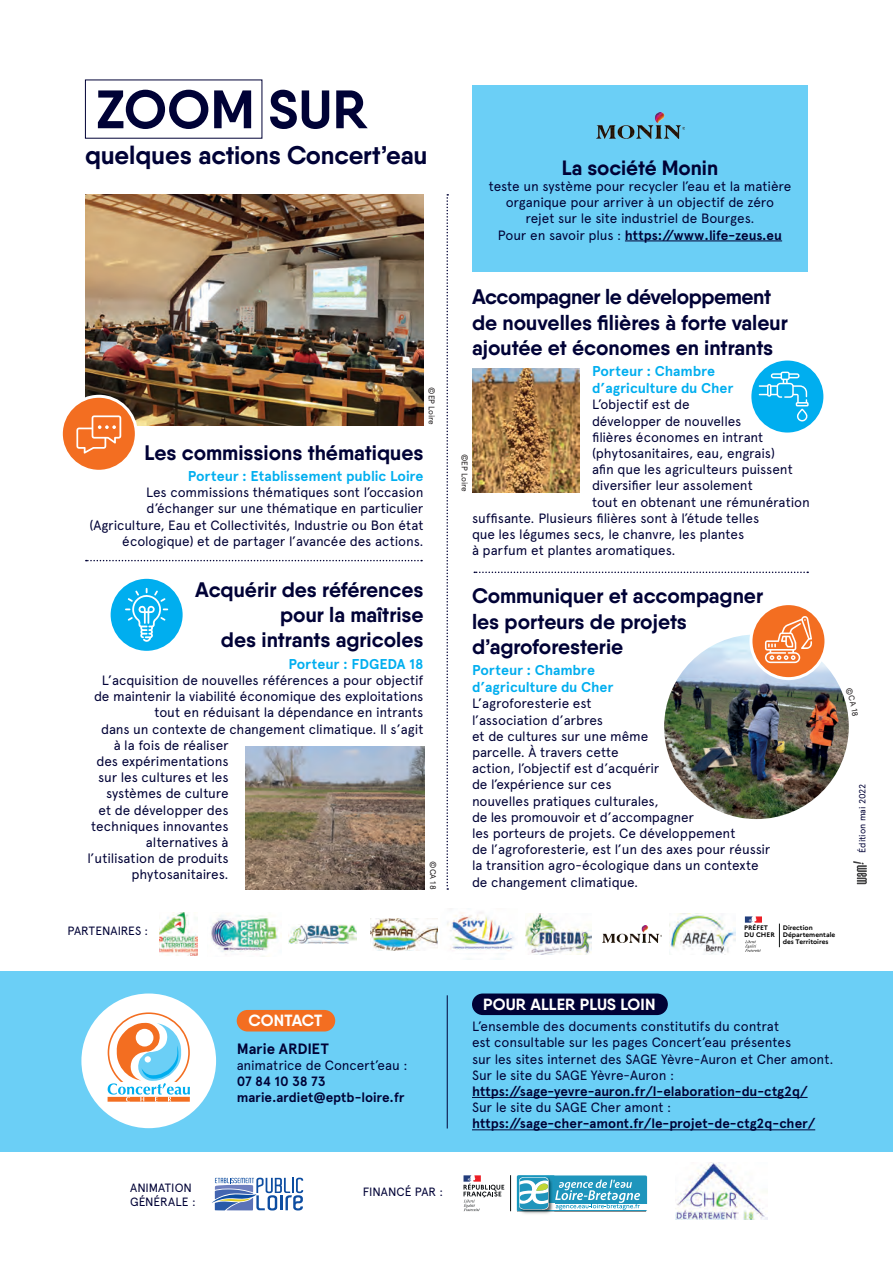
<style>
.page{position:relative;width:893px;height:1263px;background:#fff}
.page>*{position:absolute;margin:0;border:0;box-sizing:border-box;transform-origin:0 0}
.t1{font:700 54px "Qanelas";letter-spacing:.01em;color:#000236}
.t2{font:700 25.5px "Qanelas";letter-spacing:-.005em;color:#000236}
.t3{font:700 21px/25.2px "Qanelas";color:#000236}
.t4{font:700 20.7px "Qanelas";color:#000236}
.t5{font:700 16.2px "Qanelas";letter-spacing:.01em;color:#fff}
.t6{font:700 15px "Apercu Pro";letter-spacing:-.005em;color:#000236}
.t7{font:700 14.25px "Apercu Pro";letter-spacing:-.005em;color:#00aeef}
.t8{font:13.5px/16.2px "Apercu Pro";letter-spacing:-.01em;color:#000236}
.t9{font:700 13.5px/16.2px "Apercu Pro";color:#000236}
.t10{font:12px/14.4px "Apercu Pro";color:#000236}
.t11{font:9px "Apercu Pro";letter-spacing:-.01em;color:#000236}
.t12{font:8.25px "Apercu Pro";letter-spacing:-.015em;color:#231f20}
.t13{font:700 6.6px/6.8px "Marianne";color:#000001}
.s1{font-weight:400}
</style>
<div class="page">
<svg style="left:446px;top:194px;width:2px;height:696px"></svg>
<svg style="left:474px;top:571px;width:334px;height:2px"></svg>
<svg style="left:86px;top:560px;width:336px;height:1px"></svg>
<img style="left:85px;top:194px;width:339px;height:231px">
<div style="left:61px;top:396px;width:75px;height:75px;background:#f36e21;border-radius:50%"></div>
<div style="left:60px;top:395px;width:78px;height:78px;border:3px solid #fff;border-radius:50%"></div>
<svg style="left:76px;top:415px;width:45px;height:39px"></svg>
<svg style="left:750px;top:359px;width:75px;height:75px;background:#1fb7f0"></svg>
<div style="left:748px;top:357px;width:78px;height:78px;border:3px solid #fff;border-radius:50%"></div>
<svg style="left:759px;top:372px;width:50px;height:49px;background:#29bbf1"></svg>
<img style="left:664px;top:634px;width:185px;height:185px;border-radius:92px">
<svg style="left:751px;top:604px;width:75px;height:75px;background:#f47d39"></svg>
<div style="left:749px;top:602px;width:78px;height:78px;border:3px solid #fff;border-radius:50%"></div>
<svg style="left:765px;top:616px;width:47px;height:47px;background:#f5935a"></svg>
<img style="left:472px;top:368px;width:107px;height:125px">
<svg style="left:109px;top:577px;width:75px;height:75px;background:#1cb7f0"></svg>
<div style="left:108px;top:576px;width:78px;height:78px;border:3px solid #fff;border-radius:50%"></div>
<svg style="left:125px;top:588px;width:43px;height:54px;background:#30bdf1"></svg>
<img style="left:246px;top:747px;width:178px;height:143px">
<svg style="left:853px;top:861px;width:14px;height:23px"></svg>
<div style="left:472px;top:85px;width:336px;height:186px;background:#6bcff6"></div>
<img style="left:596px;top:113px;width:88px;height:26px">
<hr style="left:625px;top:241px;width:157px;height:1px;background:#000236">
<img style="left:675px;top:1162px;width:92px;height:58px">
<svg style="left:464px;top:1175px;width:40px;height:36px"></svg>
<hr style="left:510px;top:1175px;width:1px;height:36px;background:#101315">
<img style="left:521px;top:1212px;width:29px;height:2px">
<svg style="left:517px;top:1175px;width:130px;height:37px"></svg>
<div style="left:0;top:971px;width:893px;height:180px;background:#6bcff6"></div>
<hr style="left:447px;top:995px;width:1px;height:133px;background:#000236">
<div style="left:237px;top:1010px;width:98px;height:21px;background:#f36e21;border-radius:11px"></div>
<hr style="left:472px;top:1097px;width:336px;height:1px;background:#000236">
<hr style="left:472px;top:1129px;width:343px;height:1px;background:#000236">
<div style="left:472px;top:993px;width:196px;height:22px;background:#000236;border-radius:11px"></div>
<div style="left:81px;top:993px;width:135px;height:135px;background:#fff;border-radius:50%"></div>
<svg style="left:108px;top:1012px;width:82px;height:90px"></svg>
<svg style="left:212px;top:1177px;width:91px;height:33px"></svg>
<img style="left:670px;top:914px;width:66px;height:40px">
<img style="left:525px;top:914px;width:66px;height:40px">
<img style="left:211px;top:915px;width:70px;height:40px">
<img style="left:159px;top:912px;width:39px;height:44px">
<img style="left:602px;top:925px;width:60px;height:18px">
<img style="left:447px;top:912px;width:68px;height:43px">
<img style="left:289px;top:924px;width:67px;height:20px">
<img style="left:370px;top:918px;width:68px;height:32px">
<svg style="left:745px;top:940px;width:16px;height:12px"></svg>
<svg style="left:745px;top:916px;width:17px;height:7px"></svg>
<svg style="left:779px;top:923px;width:1px;height:24px"></svg>
<svg style="left:845px;top:701px;width:4px;height:15px"></svg>
<p class="t1" style="left:96px;top:76px;width:272px">ZOOM SUR</p>
<p class="t2" style="left:85px;top:139px;width:344px">quelques actions Concert’eau</p>
<p class="t12" style="left:438px;top:387px;width:39px;rotate:90deg">©EP Loire</p>
<p class="t3" style="left:145px;top:440px;width:280px">Les commissions thématiques</p>
<p class="t7" style="left:188px;top:465px;width:237px">Porteur : Etablissement public Loire</p>
<p class="t8" style="left:146px;top:483px;width:279px">Les commissions thématiques sont l’occasion</p>
<p class="t8" style="left:147px;top:500px;width:278px">d’échanger sur une thématique en particulier</p>
<p class="t8" style="left:89px;top:516px;width:336px;text-align:right">(Agriculture, Eau et Collectivités, Industrie ou Bon état écologique) et de partager l’avancée des actions.</p>
<p class="t3" style="left:195px;top:577px;width:230px;text-align:right">Acquérir des références pour la maîtrise<br>des intrants agricoles</p>
<p class="t7" style="left:288px;top:653px;width:137px">Porteur : FDGEDA 18</p>
<p class="t8" style="left:102px;top:671px;width:323px">L’acquisition de nouvelles références a pour objectif</p>
<p class="t8" style="left:94px;top:687px;width:331px;text-align:right">de maintenir la viabilité économique des exploitations tout en réduisant la dépendance en intrants</p>
<p class="t8" style="left:101px;top:720px;width:324px">dans un contexte de changement climatique. Il s’agit</p>
<p class="t8" style="left:114px;top:736px;width:116px">à la fois de réaliser</p>
<p class="t8" style="left:96px;top:752px;width:134px">des expérimentations</p>
<p class="t8" style="left:98px;top:768px;width:132px">sur les cultures et les</p>
<p class="t8" style="left:106px;top:785px;width:124px">systèmes de culture</p>
<p class="t8" style="left:98px;top:801px;width:132px">et de développer des</p>
<p class="t8" style="left:91px;top:817px;width:139px">techniques innovantes</p>
<p class="t8" style="left:146px;top:833px;width:84px">alternatives à</p>
<p class="t8" style="left:88px;top:849px;width:143px">l’utilisation de produits</p>
<p class="t8" style="left:131px;top:866px;width:99px">phytosanitaires.</p>
<p class="t12" style="left:439px;top:861px;width:30px;rotate:90deg">©CA 18</p>
<p class="t4" style="left:562px;top:155px;width:158px">La société Monin</p>
<p class="t8" style="left:489px;top:177px;width:304px;text-align:center">teste un système pour recycler l’eau et la matière organique pour arriver à un objectif de zéro</p>
<p class="t8" style="left:525px;top:210px;width:231px">rejet sur le site industriel de Bourges.</p>
<p class="t9" style="left:498px;top:226px;width:286px"><span class="s1">Pour en savoir plus :</span> https://www.life-zeus.eu</p>
<p class="t3" style="left:472px;top:284px;width:317px">Accompagner le développement de nouvelles filières à forte valeur ajoutée et économes en intrants</p>
<p class="t7" style="left:592px;top:360px;width:124px">Porteur : Chambre</p>
<p class="t7" style="left:592px;top:377px;width:143px">d’agriculture du Cher</p>
<p class="t8" style="left:592px;top:396px;width:99px">L’objectif est de</p>
<p class="t8" style="left:592px;top:412px;width:202px">développer de nouvelles<br>filières économes en intrant (phytosanitaires, eau, engrais) afin que les agriculteurs puissent diversifier leur assolement</p>
<p class="t8" style="left:472px;top:493px;width:339px;text-indent:120px">tout en obtenant une rémunération suffisante. Plusieurs filières sont à l’étude telles</p>
<p class="t8" style="left:472px;top:525px;width:274px">que les légumes secs, le chanvre, les plantes</p>
<p class="t8" style="left:472px;top:541px;width:205px">à parfum et plantes aromatiques.</p>
<p class="t3" style="left:472px;top:583px;width:293px">Communiquer et accompagner les porteurs de projets d’agroforesterie</p>
<p class="t7" style="left:472px;top:659px;width:124px">Porteur : Chambre</p>
<p class="t7" style="left:472px;top:676px;width:143px">d’agriculture du Cher</p>
<p class="t8" style="left:472px;top:695px;width:121px">L’agroforesterie est</p>
<p class="t8" style="left:472px;top:711px;width:133px">l’association d’arbres</p>
<p class="t8" style="left:472px;top:727px;width:178px">et de cultures sur une même parcelle. À travers cette</p>
<p class="t8" style="left:472px;top:759px;width:189px">action, l’objectif est d’acquérir de l’expérience sur ces</p>
<p class="t8" style="left:472px;top:792px;width:188px">nouvelles pratiques culturales,</p>
<p class="t8" style="left:472px;top:808px;width:265px">de les promouvoir et d’accompagner<br>les porteurs de projets. Ce développement</p>
<p class="t8" style="left:472px;top:840px;width:300px">de l’agroforesterie, est l’un des axes pour réussir</p>
<p class="t8" style="left:472px;top:857px;width:288px">la transition agro-écologique dans un contexte</p>
<p class="t8" style="left:472px;top:873px;width:168px">de changement climatique.</p>
<p class="t12" style="left:471px;top:454px;width:39px;rotate:90deg">©EP Loire</p>
<p class="t10" style="left:68px;top:923px;width:82px">PARTENAIRES :</p>
<p class="t13" style="left:744px;top:925px;width:32px">PRÉFET<br>DU CHER</p>
<p class="t13" style="left:783px;top:925px;width:54px">Direction<br>Départementale des Territoires</p>
<p class="t10" style="left:130px;top:1179px;width:67px">ANIMATION<br>GÉNÉRALE :</p>
<p class="t5" style="left:248px;top:1011px;width:75px">CONTACT</p>
<p class="t6" style="left:237px;top:1037px;width:94px">Marie ARDIET</p>
<p class="t8" style="left:237px;top:1056px;width:172px">animatrice de Concert’eau :</p>
<p class="t9" style="left:237px;top:1073px;width:91px">07 84 10 38 73</p>
<p class="t9" style="left:237px;top:1089px;width:169px">marie.ardiet@eptb-loire.fr</p>
<p class="t10" style="left:363px;top:1184px;width:82px">FINANCÉ PAR :</p>
<p class="t5" style="left:483px;top:994px;width:174px">POUR ALLER PLUS LOIN</p>
<p class="t8" style="left:472px;top:1017px;width:309px">L’ensemble des documents constitutifs du contrat</p>
<p class="t8" style="left:472px;top:1034px;width:363px">est consultable sur les pages Concert’eau présentes<br>sur les sites internet des SAGE Yèvre-Auron et Cher amont.</p>
<p class="t9" style="left:472px;top:1067px;width:337px"><span class="s1">Sur le site du SAGE Yèvre-Auron : </span>https://sage-yevre-auron.fr/l-elaboration-du-ctg2q/</p>
<p class="t9" style="left:472px;top:1099px;width:345px"><span class="s1">Sur le site du SAGE Cher amont : </span>https://sage-cher-amont.fr/le-projet-de-ctg2q-cher/</p>
<p class="t11" style="left:856px;top:853px;width:70px;rotate:-90deg">Édition mai 2022</p>
</div>
